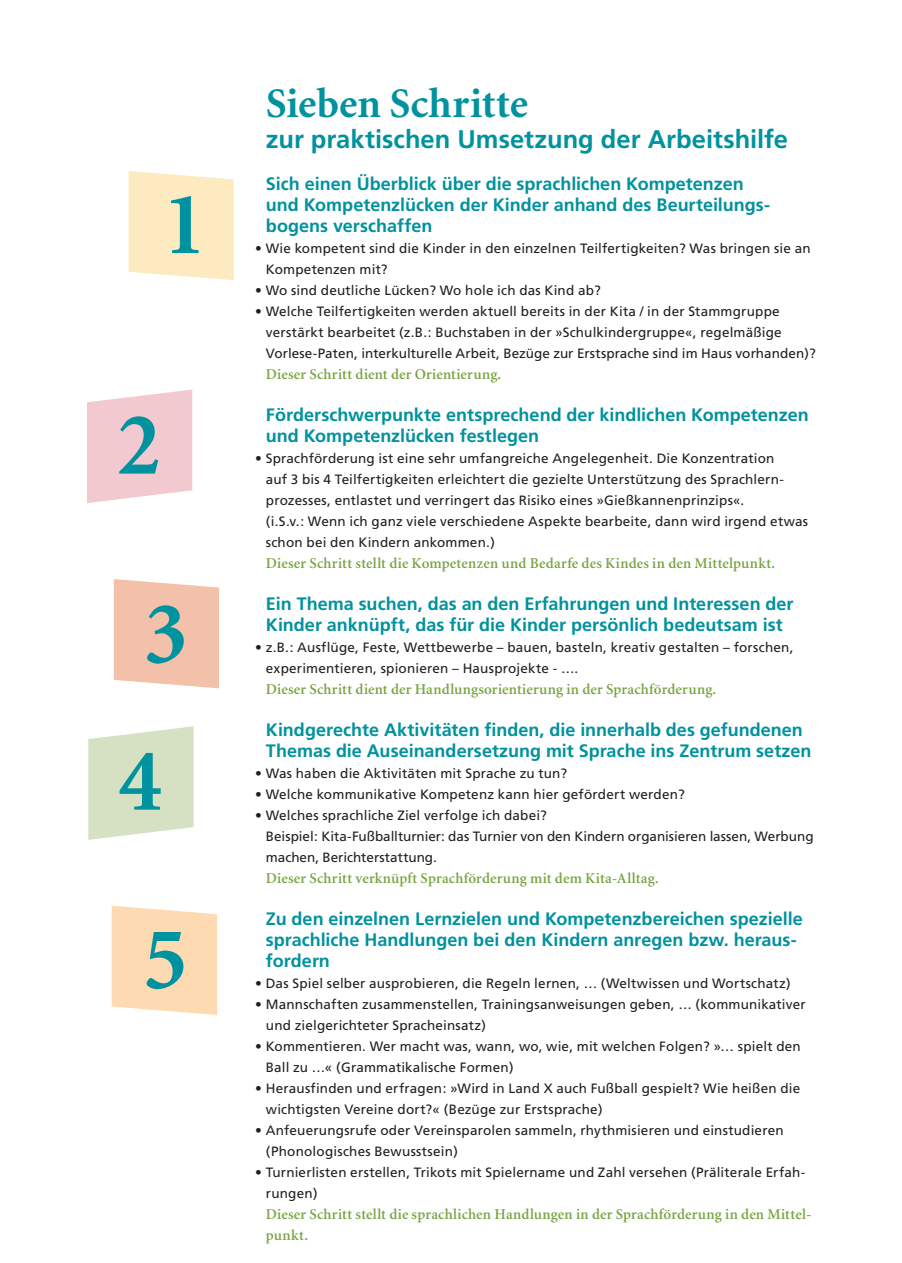
<style>
.page{position:relative;width:902px;height:1263px;background:#fff}
.page>*{position:absolute;margin:0;border:0;box-sizing:border-box;transform-origin:0 0}
.t1{font:700 90px/189px "Minion";color:#00929e}
.t2{font:700 42px "Minion";color:#00929e}
.t3{font:700 25.5px "Frutiger";color:#00929e}
.t4{font:700 18px/21px "Frutiger";color:#00929e}
.t5{font:600 15px/21px "Minion";letter-spacing:.015em;color:#78a341}
.t6{font:13.5px/21px "Frutiger";letter-spacing:.015em;color:#231f20}
</style>
<div class="page">
<svg style="left:128px;top:171px;width:106px;height:109px;background:#feebc5"></svg>
<svg style="left:87px;top:389px;width:105px;height:114px;background:#f3cfd4"></svg>
<svg style="left:114px;top:579px;width:105px;height:109px;background:#f3c5af"></svg>
<svg style="left:88px;top:726px;width:105px;height:114px;background:#d9e4c9"></svg>
<svg style="left:112px;top:906px;width:105px;height:109px;background:#fedcb8"></svg>
<h1 class="t1" style="left:163px;top:132px;width:46px">1</h1>
<h1 class="t1" style="left:117px;top:353px;width:72px">2<br>3</h1>
<h1 class="t1" style="left:118px;top:694px;width:71px;line-height:178.5px">4<br>5</h1>
<h2 class="t2" style="left:266px;top:82px;width:264px">Sieben Schritte</h2>
<h3 class="t3" style="left:266px;top:124px;width:523px">zur praktischen Umsetzung der Arbeitshilfe</h3>
<h3 class="t4" style="left:266px;top:173px;width:505px">Sich einen Überblick über die sprachlichen Kompetenzen und Kompetenzlücken der Kinder anhand des Beurteilungs&shy;bogens verschaffen</h3>
<p class="t6" style="left:266px;top:238px;width:546px;text-indent:-11px">• Wie kompetent sind die Kinder in den einzelnen Teilfertigkeiten? Was bringen sie an<br>Kompetenzen mit?</p>
<p class="t6" style="left:255px;top:280px;width:347px">• Wo sind deutliche Lücken? Wo hole ich das Kind ab?</p>
<p class="t6" style="left:266px;top:301px;width:551px;text-indent:-11px">• Welche Teilfertigkeiten werden aktuell bereits in der Kita / in der Stammgruppe verstärkt bearbeitet (z.B.: Buchstaben in der »Schulkindergruppe«, regelmäßige<br>Vorlese-Paten, interkulturelle Arbeit, Bezüge zur Erstsprache sind im Haus vorhanden)?</p>
<p class="t5" style="left:266px;top:364px;width:237px">Dieser Schritt dient der Orientierung.</p>
<h3 class="t4" style="left:266px;top:404px;width:544px">Förderschwerpunkte entsprechend der kindlichen Kompetenzen und Kompetenzlücken festlegen</h3>
<p class="t6" style="left:266px;top:448px;width:543px;text-indent:-11px">• Sprachförderung ist eine sehr umfangreiche Angelegenheit. Die Konzentration<br>auf 3 bis 4 Teilfertigkeiten erleichtert die gezielte Unterstützung des Sprachlern&shy;prozesses, entlastet und verringert das Risiko eines »Gießkannenprinzips«.<br>(i.S.v.: Wenn ich ganz viele verschiedene Aspekte bearbeite, dann wird irgend etwas schon bei den Kindern ankommen.)</p>
<p class="t5" style="left:266px;top:553px;width:510px">Dieser Schritt stellt die Kompetenzen und Bedarfe des Kindes in den Mittelpunkt.</p>
<h3 class="t4" style="left:266px;top:593px;width:529px">Ein Thema suchen, das an den Erfahrungen und Interessen der<br>Kinder anknüpft, das für die Kinder persönlich bedeutsam ist</h3>
<p class="t6" style="left:266px;top:637px;width:529px;text-indent:-11px">• z.B.: Ausflüge, Feste, Wettbewerbe – bauen, basteln, kreativ gestalten – forschen, experimentieren, spionieren – Hausprojekte - ….</p>
<p class="t5" style="left:266px;top:679px;width:451px">Dieser Schritt dient der Handlungsorientierung in der Sprachförderung.</p>
<h3 class="t4" style="left:266px;top:719px;width:547px">Kindgerechte Aktivitäten finden, die innerhalb des gefundenen<br>Themas die Auseinandersetzung mit Sprache ins Zentrum setzen</h3>
<p class="t6" style="left:255px;top:763px;width:313px">• Was haben die Aktivitäten mit Sprache zu tun?</p>
<p class="t6" style="left:255px;top:784px;width:431px">• Welche kommunikative Kompetenz kann hier gefördert werden?</p>
<p class="t6" style="left:266px;top:805px;width:549px;text-indent:-11px">• Welches sprachliche Ziel verfolge ich dabei?<br>Beispiel: Kita-Fußballturnier: das Turnier von den Kindern organisieren lassen, Werbung machen, Berichterstattung.</p>
<p class="t5" style="left:266px;top:868px;width:394px">Dieser Schritt verknüpft Sprachförderung mit dem Kita-Alltag.</p>
<h3 class="t4" style="left:266px;top:908px;width:538px">Zu den einzelnen Lernzielen und Kompetenzbereichen spezielle sprachliche Handlungen bei den Kindern anregen bzw. heraus&shy;fordern</h3>
<p class="t6" style="left:255px;top:973px;width:537px">• Das Spiel selber ausprobieren, die Regeln lernen, … (Weltwissen und Wortschatz)</p>
<p class="t6" style="left:266px;top:994px;width:541px;text-indent:-11px">• Mannschaften zusammenstellen, Trainingsanweisungen geben, … (kommunikativer und zielgerichteter Spracheinsatz)</p>
<p class="t6" style="left:266px;top:1036px;width:536px;text-indent:-11px">• Kommentieren. Wer macht was, wann, wo, wie, mit welchen Folgen? »… spielt den<br>Ball zu …« (Grammatikalische Formen)</p>
<p class="t6" style="left:266px;top:1078px;width:535px;text-indent:-11px">• Herausfinden und erfragen: »Wird in Land X auch Fußball gespielt? Wie heißen die wichtigsten Vereine dort?« (Bezüge zur Erstsprache)</p>
<p class="t6" style="left:266px;top:1120px;width:519px;text-indent:-11px">• Anfeuerungsrufe oder Vereinsparolen sammeln, rhythmisieren und einstudieren (Phonologisches Bewusstsein)</p>
<p class="t6" style="left:266px;top:1162px;width:541px;text-indent:-11px">• Turnierlisten erstellen, Trikots mit Spielername und Zahl versehen (Präliterale Erfah&shy;rungen)</p>
<p class="t5" style="left:266px;top:1204px;width:547px">Dieser Schritt stellt die sprachlichen Handlungen in der Sprachförderung in den Mittel&shy;punkt.</p>
</div>
